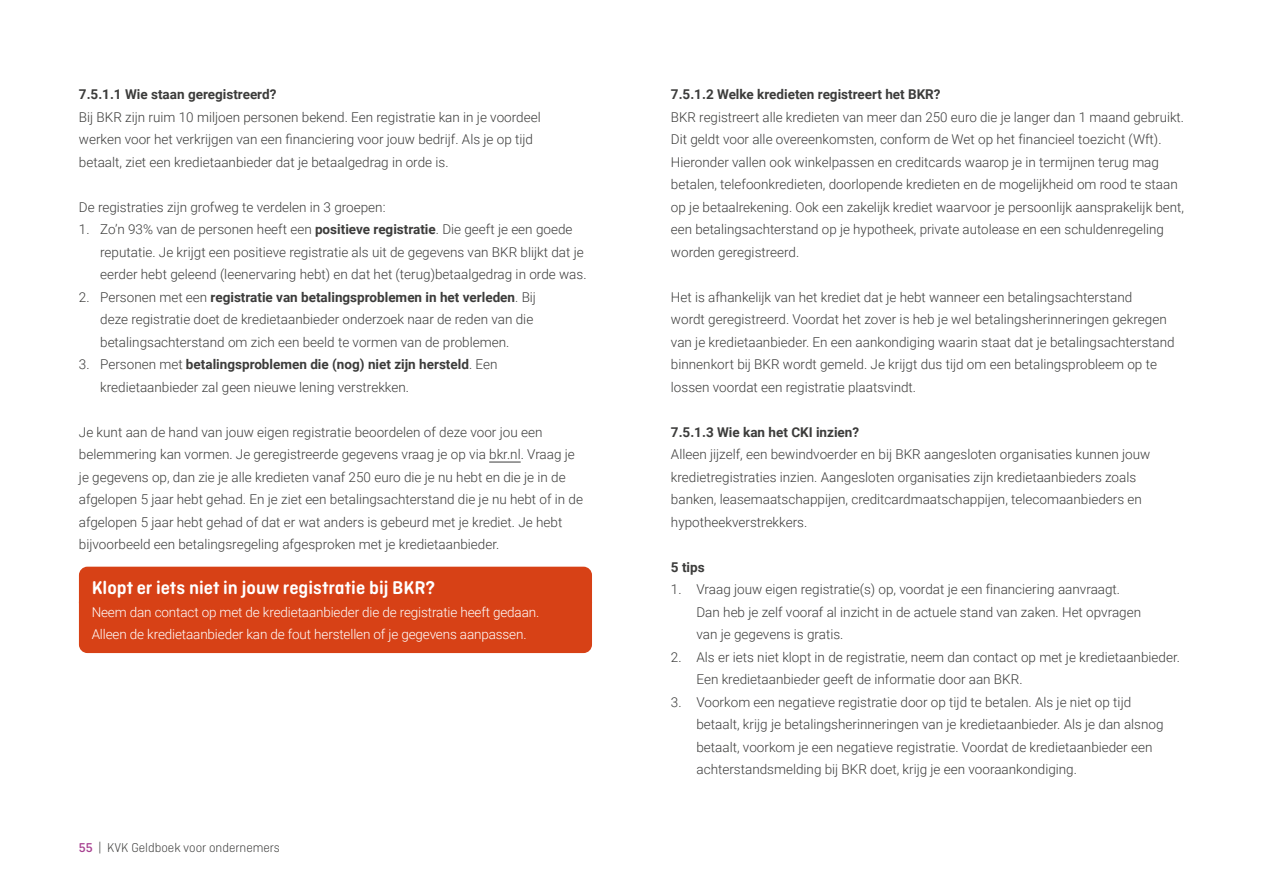
<style>
.page{position:relative;width:1263px;height:893px;background:#fff}
.page>*{position:absolute;margin:0;border:0;box-sizing:border-box;transform-origin:0 0}
.Kader_kop_-_oranje{font:600 19.5px "Ciutadella Rounded";color:#fff}
.P-Bodytekst{font:300 13.5px/22.5px "Roboto";color:#3c3c3b}
.Kader_tekst_-_oranje{font:300 13.5px/22.5px "Roboto";letter-spacing:-.01em;color:#fff}
.H4-tussenkopje{font:700 13.5px "Roboto";color:#3c3c3b}
.t1{font:300 13.5px "Ciutadella Rounded";color:#3c3c3b}
.P-Bodytekst-2{font:700 13.5px "Roboto";color:#3c3c3b}
.s1{font-weight:700}
.s2{font-weight:500;color:#a84191}
</style>
<div class="page">
<hr style="left:489px;top:462px;width:32px;height:1px;background:#3c3c3b">
<div style="left:79px;top:567px;width:513px;height:33px;background:#d74116"></div>
<div style="left:79px;top:594px;width:513px;height:59px;background:#d74116;border-radius:9px"></div>
<h4 class="H4-tussenkopje" style="left:79px;top:85px;width:199px">7.5.1.1 Wie staan geregistreerd?</h4>
<p class="P-Bodytekst" style="left:79px;top:105px;width:463px">Bij BKR zijn ruim 10 miljoen personen bekend. Een registratie kan in je voordeel</p>
<p class="P-Bodytekst" style="left:79px;top:127px;width:456px">werken voor het verkrijgen van een financiering voor jouw bedrijf. Als je op tijd betaalt, ziet een kredietaanbieder dat je betaalgedrag in orde is.</p>
<p class="P-Bodytekst" style="left:79px;top:195px;width:308px">De registraties zijn grofweg te verdelen in 3 groepen:</p>
<p class="P-Bodytekst" style="left:100px;top:217px;width:488px;text-indent:-21px">1. Zo’n 93% van de personen heeft een <span class="s1">positieve registratie</span>. Die geeft je een goede reputatie. Je krijgt een positieve registratie als uit de gegevens van BKR blijkt dat je eerder hebt geleend (leenervaring hebt) en dat het (terug)betaalgedrag in orde was.</p>
<p class="P-Bodytekst" style="left:100px;top:285px;width:437px;text-indent:-21px">2. Personen met een <span class="s1">registratie van betalingsproblemen in het verleden</span>. Bij deze registratie doet de kredietaanbieder onderzoek naar de reden van die betalingsachterstand om zich een beeld te vormen van de problemen.</p>
<p class="P-Bodytekst" style="left:100px;top:352px;width:399px;text-indent:-21px">3. Personen met <span class="s1">betalingsproblemen die (nog) niet zijn hersteld</span>. Een kredietaanbieder zal geen nieuwe lening verstrekken.</p>
<p class="P-Bodytekst" style="left:79px;top:420px;width:506px">Je kunt aan de hand van jouw eigen registratie beoordelen of deze voor jou een belemmering kan vormen. Je geregistreerde gegevens vraag je op via bkr.nl. Vraag je je gegevens op, dan zie je alle kredieten vanaf 250 euro die je nu hebt en die je in de afgelopen 5 jaar hebt gehad. En je ziet een betalingsachterstand die je nu hebt of in de afgelopen 5 jaar hebt gehad of dat er wat anders is gebeurd met je krediet. Je hebt bijvoorbeeld een betalingsregeling afgesproken met je kredietaanbieder.</p>
<p class="Kader_kop_-_oranje" style="left:92px;top:577px;width:345px">Klopt er iets niet in jouw registratie bij BKR?</p>
<p class="Kader_tekst_-_oranje" style="left:92px;top:600px;width:449px">Neem dan contact op met de kredietaanbieder die de registratie heeft gedaan.<br>Alleen de kredietaanbieder kan de fout herstellen of je gegevens aanpassen.</p>
<p class="t1" style="left:79px;top:840px;width:203px"><span class="s2">55</span> | KVK Geldboek voor ondernemers</p>
<h4 class="H4-tussenkopje" style="left:671px;top:85px;width:271px">7.5.1.2 Welke kredieten registreert het BKR?</h4>
<p class="P-Bodytekst" style="left:671px;top:105px;width:515px">BKR registreert alle kredieten van meer dan 250 euro die je langer dan 1 maand gebruikt.<br>Dit geldt voor alle overeenkomsten, conform de Wet op het financieel toezicht (Wft).<br>Hieronder vallen ook winkelpassen en creditcards waarop je in termijnen terug mag betalen, telefoonkredieten, doorlopende kredieten en de mogelijkheid om rood te staan op je betaalrekening. Ook een zakelijk krediet waarvoor je persoonlijk aansprakelijk bent, een betalingsachterstand op je hypotheek, private autolease en een schuldenregeling worden geregistreerd.</p>
<p class="P-Bodytekst" style="left:671px;top:285px;width:505px">Het is afhankelijk van het krediet dat je hebt wanneer een betalingsachterstand<br>wordt geregistreerd. Voordat het zover is heb je wel betalingsherinneringen gekregen van je kredietaanbieder. En een aankondiging waarin staat dat je betalingsachterstand binnenkort bij BKR wordt gemeld. Je krijgt dus tijd om een betalingsprobleem op te lossen voordat een registratie plaatsvindt.</p>
<h4 class="H4-tussenkopje" style="left:671px;top:422px;width:190px">7.5.1.3 Wie kan het CKI inzien?</h4>
<p class="P-Bodytekst" style="left:671px;top:442px;width:481px">Alleen jijzelf, een bewindvoerder en bij BKR aangesloten organisaties kunnen jouw kredietregistraties inzien. Aangesloten organisaties zijn kredietaanbieders zoals banken, leasemaatschappijen, creditcardmaatschappijen, telecomaanbieders en hypotheekverstrekkers.</p>
<p class="P-Bodytekst-2" style="left:671px;top:557px;width:35px">5 tips</p>
<p class="P-Bodytekst" style="left:696px;top:577px;width:446px;text-indent:-26px">1. Vraag jouw eigen registratie(s) op, voordat je een financiering aanvraagt.<br>Dan heb je zelf vooraf al inzicht in de actuele stand van zaken. Het opvragen van je gegevens is gratis.</p>
<p class="P-Bodytekst" style="left:696px;top:645px;width:485px;text-indent:-26px">2. Als er iets niet klopt in de registratie, neem dan contact op met je kredietaanbieder.<br>Een kredietaanbieder geeft de informatie door aan BKR.</p>
<p class="P-Bodytekst" style="left:696px;top:690px;width:469px;text-indent:-26px">3. Voorkom een negatieve registratie door op tijd te betalen. Als je niet op tijd betaalt, krijg je betalingsherinneringen van je kredietaanbieder. Als je dan alsnog betaalt, voorkom je een negatieve registratie. Voordat de kredietaanbieder een achterstandsmelding bij BKR doet, krijg je een vooraankondiging.</p>
</div>
